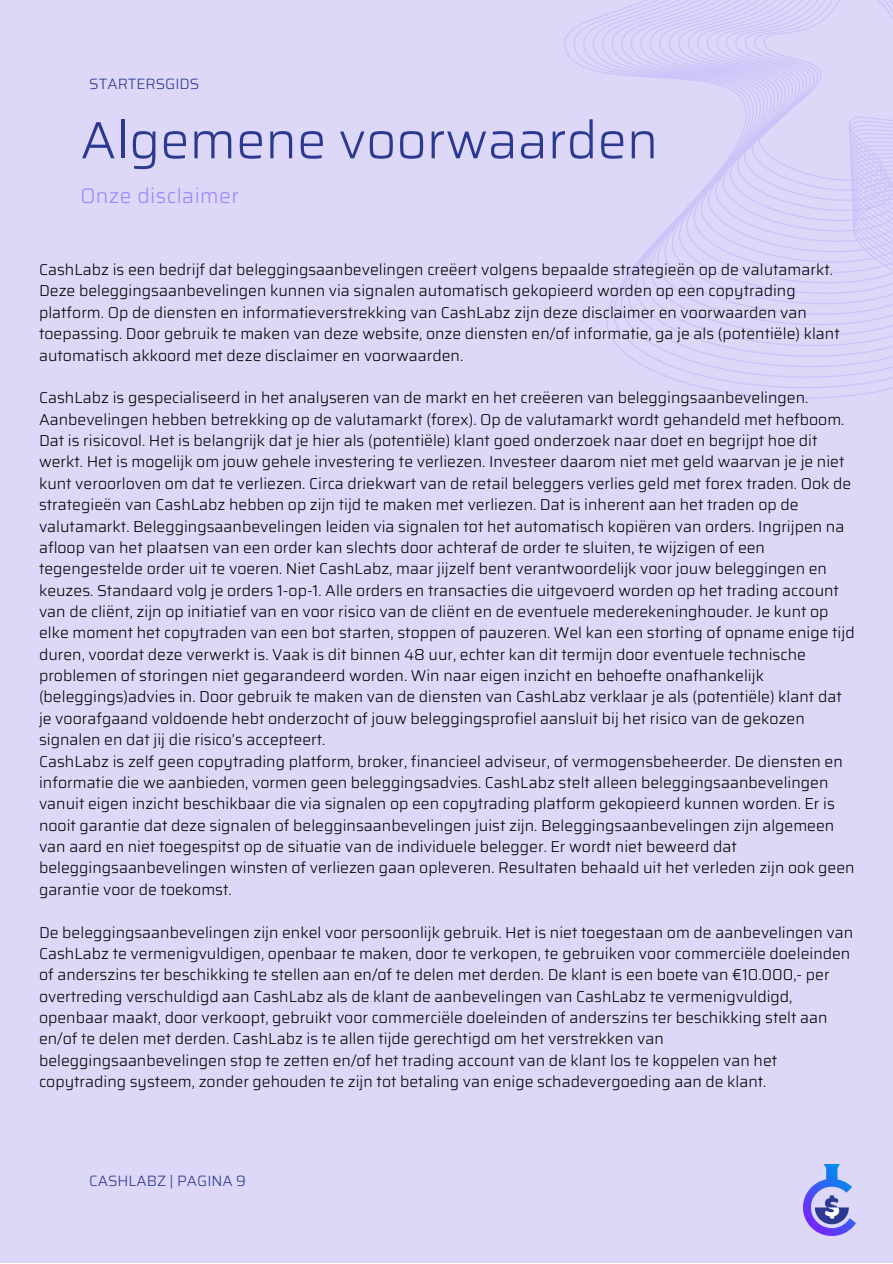
<style>
.page{position:relative;width:893px;height:1264px;background:#fff}
.page>*{position:absolute;margin:0;border:0;box-sizing:border-box;transform-origin:0 0}
.t1{font:300 52.5px "Saira";color:#2b3990}
.t2{font:300 21px "Saira";letter-spacing:.02em;color:#9e86fd}
.t3{font:300 15.75px/21.3px "Saira";color:#000}
.t4{font:300 15px "Saira";color:#2b3990}
</style>
<div class="page">
<div style="left:0;top:0;width:892px;height:1262px;background:#ddd8f8"></div>
<svg style="left:564px;top:0;width:328px;height:399px"></svg>
<img style="left:803px;top:1164px;width:52px;height:71px">
<p class="t4" style="left:89px;top:72px;width:112px">STARTERSGIDS</p>
<p class="t1" style="left:80px;top:99px;width:579px">Algemene voorwaarden</p>
<p class="t2" style="left:80px;top:179px;width:160px">Onze disclaimer</p>
<p class="t3" style="left:39px;top:259px;width:802px">CashLabz is een bedrijf dat beleggingsaanbevelingen creëert volgens bepaalde strategieën op de valutamarkt.<br>Deze beleggingsaanbevelingen kunnen via signalen automatisch gekopieerd worden op een copytrading platform. Op de diensten en informatieverstrekking van CashLabz zijn deze disclaimer en voorwaarden van toepassing. Door gebruik te maken van deze website, onze diensten en/of informatie, ga je als (potentiële) klant automatisch akkoord met deze disclaimer en voorwaarden.</p>
<p class="t3" style="left:39px;top:387px;width:817px">CashLabz is gespecialiseerd in het analyseren van de markt en het creëeren van beleggingsaanbevelingen.<br>Aanbevelingen hebben betrekking op de valutamarkt (forex). Op de valutamarkt wordt gehandeld met hefboom.<br>Dat is risicovol. Het is belangrijk dat je hier als (potentiële) klant goed onderzoek naar doet en begrijpt hoe dit werkt. Het is mogelijk om jouw gehele investering te verliezen. Investeer daarom niet met geld waarvan je je niet kunt veroorloven om dat te verliezen. Circa driekwart van de retail beleggers verlies geld met forex traden. Ook de strategieën van CashLabz hebben op zijn tijd te maken met verliezen. Dat is inherent aan het traden op de valutamarkt. Beleggingsaanbevelingen leiden via signalen tot het automatisch kopiëren van orders. Ingrijpen na afloop van het plaatsen van een order kan slechts door achteraf de order te sluiten, te wijzigen of een tegengestelde order uit te voeren. Niet CashLabz, maar jijzelf bent verantwoordelijk voor jouw beleggingen en keuzes. Standaard volg je orders 1-op-1. Alle orders en transacties die uitgevoerd worden op het trading account van de cliënt, zijn op initiatief van en voor risico van de cliënt en de eventuele mederekeninghouder. Je kunt op elke moment het copytraden van een bot starten, stoppen of pauzeren. Wel kan een storting of opname enige tijd duren, voordat deze verwerkt is. Vaak is dit binnen 48 uur, echter kan dit termijn door eventuele technische problemen of storingen niet gegarandeerd worden. Win naar eigen inzicht en behoefte onafhankelijk (beleggings)advies in. Door gebruik te maken van de diensten van CashLabz verklaar je als (potentiële) klant dat je voorafgaand voldoende hebt onderzocht of jouw beleggingsprofiel aansluit bij het risico van de gekozen signalen en dat jij die risico’s accepteert.</p>
<p class="t3" style="left:39px;top:750px;width:817px">CashLabz is zelf geen copytrading platform, broker, financieel adviseur, of vermogensbeheerder. De diensten en informatie die we aanbieden, vormen geen beleggingsadvies. CashLabz stelt alleen beleggingsaanbevelingen vanuit eigen inzicht beschikbaar die via signalen op een copytrading platform gekopieerd kunnen worden. Er is nooit garantie dat deze signalen of belegginsaanbevelingen juist zijn. Beleggingsaanbevelingen zijn algemeen van aard en niet toegespitst op de situatie van de individuele belegger. Er wordt niet beweerd dat beleggingsaanbevelingen winsten of verliezen gaan opleveren. Resultaten behaald uit het verleden zijn ook geen garantie voor de toekomst.</p>
<p class="t3" style="left:39px;top:921px;width:815px">De beleggingsaanbevelingen zijn enkel voor persoonlijk gebruik. Het is niet toegestaan om de aanbevelingen van CashLabz te vermenigvuldigen, openbaar te maken, door te verkopen, te gebruiken voor commerciële doeleinden of anderszins ter beschikking te stellen aan en/of te delen met derden. De klant is een boete van €10.000,- per overtreding verschuldigd aan CashLabz als de klant de aanbevelingen van CashLabz te vermenigvuldigd, openbaar maakt, door verkoopt, gebruikt voor commerciële doeleinden of anderszins ter beschikking stelt aan en/of te delen met derden. CashLabz is te allen tijde gerechtigd om het verstrekken van beleggingsaanbevelingen stop te zetten en/of het trading account van de klant los te koppelen van het copytrading systeem, zonder gehouden te zijn tot betaling van enige schadevergoeding aan de klant.</p>
<p class="t4" style="left:89px;top:1169px;width:158px">CASHLABZ | PAGINA 9</p>
</div>
